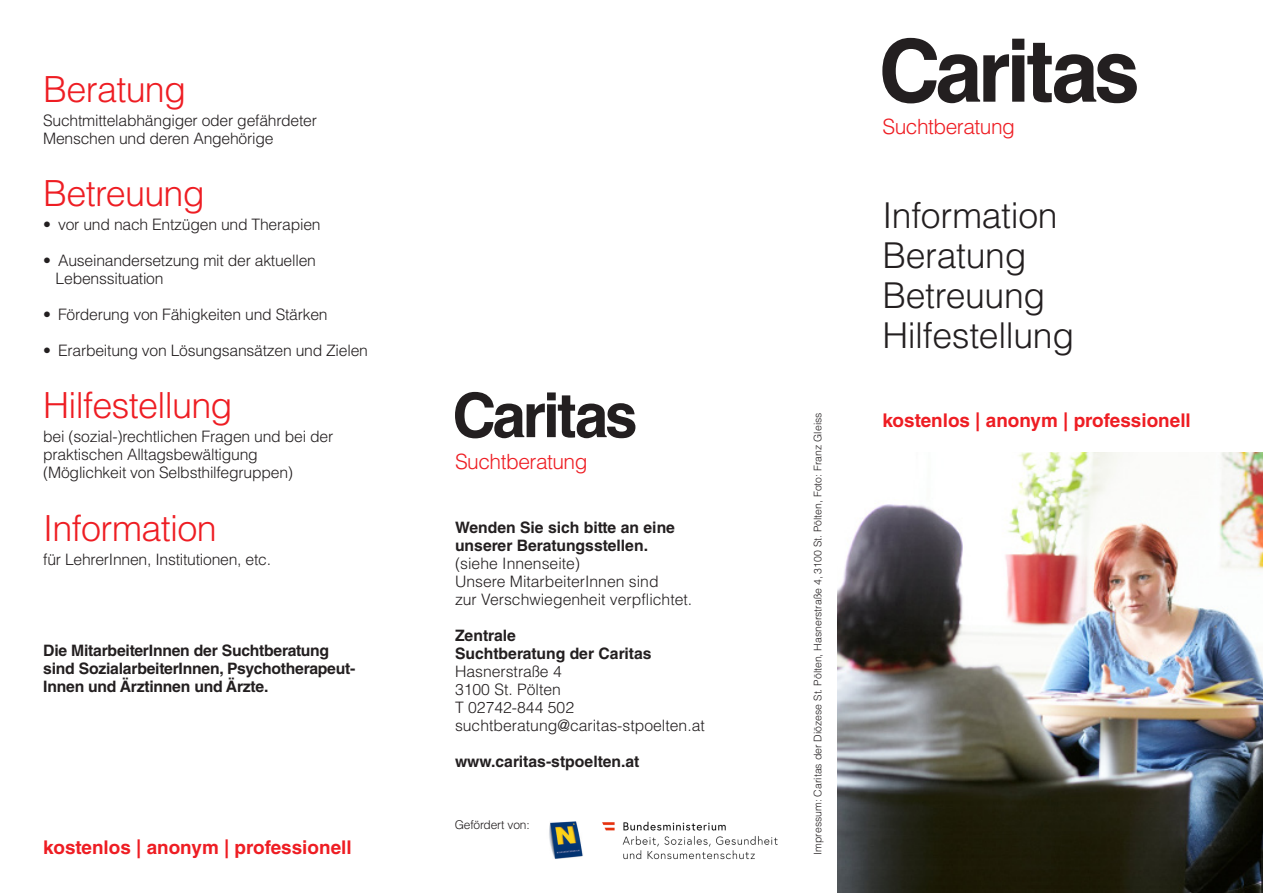
<style>
.page{position:relative;width:1263px;height:893px;background:#fff}
.page>*{position:absolute;margin:0;border:0;box-sizing:border-box;transform-origin:0 0}
.t1{font:300 36px "Helvetica LT Std";letter-spacing:-.02em;color:#ee1d23}
.t2{font:300 35.7px/39.9px "Helvetica LT Std";letter-spacing:-.01em;color:#231f20}
.t3{font:300 21px "Helvetica LT Std";letter-spacing:-.025em;color:#ee1d23}
.t4{font:700 18.9px "Helvetica LT Std";color:#ee1d23}
.t5{font:300 15.75px/18px "Helvetica LT Std";letter-spacing:-.015em;color:#231f20}
.t6{font:700 15.75px/18px "Helvetica LT Std";letter-spacing:-.015em;color:#231f20}
.t7{font:300 12px "Helvetica LT Std";letter-spacing:-.015em;color:#231f20}
.t8{font:300 10.5px "Helvetica LT Std";color:#231f20}
</style>
<div class="page">
<svg style="left:882px;top:38px;width:255px;height:65px"></svg>
<img style="left:838px;top:452px;width:425px;height:441px">
<svg style="left:455px;top:392px;width:180px;height:46px"></svg>
<img style="left:549px;top:821px;width:34px;height:38px">
<img style="left:602px;top:821px;width:176px;height:39px">
<h1 class="t1" style="left:43px;top:67px;width:145px">Beratung</h1>
<p class="t5" style="left:43px;top:111px;width:275px">Suchtmittelabhängiger oder gefährdeter<br>Menschen und deren Angehörige</p>
<h1 class="t1" style="left:43px;top:171px;width:163px">Betreuung</h1>
<p class="t5" style="left:43px;top:216px;width:279px">• vor und nach Entzügen und Therapien</p>
<p class="t5" style="left:56px;top:252px;width:262px;text-indent:-12px">• Auseinandersetzung mit der aktuellen<br>Lebenssituation</p>
<p class="t5" style="left:43px;top:306px;width:286px">• Förderung von Fähigkeiten und Stärken</p>
<p class="t5" style="left:43px;top:342px;width:326px">• Erarbeitung von Lösungsansätzen und Zielen</p>
<h1 class="t1" style="left:43px;top:383px;width:191px">Hilfestellung</h1>
<p class="t5" style="left:43px;top:428px;width:292px">bei (sozial-)rechtlichen Fragen und bei der praktischen Alltagsbewältigung (Möglichkeit von Selbsthilfegruppen)</p>
<h1 class="t1" style="left:43px;top:505px;width:175px">Information</h1>
<p class="t5" style="left:43px;top:550px;width:229px">für LehrerInnen, Institutionen, etc.</p>
<p class="t6" style="left:43px;top:641px;width:314px">Die MitarbeiterInnen der Suchtberatung sind SozialarbeiterInnen, Psychotherapeut-<br>Innen und Ärztinnen und Ärzte.</p>
<p class="t4" style="left:43px;top:835px;width:310px">kostenlos | anonym | professionell</p>
<h3 class="t3" style="left:455px;top:448px;width:134px">Suchtberatung</h3>
<p class="t6" style="left:455px;top:518px;width:222px">Wenden Sie sich bitte an eine unserer Beratungsstellen.</p>
<p class="t5" style="left:455px;top:554px;width:239px">(siehe Innenseite)<br>Unsere MitarbeiterInnen sind<br>zur Verschwiegenheit verpflichtet.</p>
<p class="t6" style="left:455px;top:626px;width:198px">Zentrale<br>Suchtberatung der Caritas</p>
<p class="t5" style="left:455px;top:662px;width:251px">Hasnerstraße 4<br>3100 St. Pölten<br>T 02742-844 502 suchtberatung@caritas-stpoelten.at</p>
<p class="t6" style="left:455px;top:752px;width:186px">www.caritas-stpoelten.at</p>
<p class="t7" style="left:455px;top:817px;width:77px">Gefördert von:</p>
<p class="t8" style="left:811px;top:855px;width:444px;rotate:-90deg">Impressum: Caritas der Diözese St. Pölten, Hasnerstraße 4, 3100 St. Pölten, Foto: Franz Gleiss</p>
<h3 class="t3" style="left:882px;top:113px;width:134px">Suchtberatung</h3>
<h2 class="t2" style="left:882px;top:195px;width:193px">Information<br>Beratung<br>Betreuung<br>Hilfestellung</h2>
<p class="t4" style="left:882px;top:409px;width:310px">kostenlos | anonym | professionell</p>
</div>
